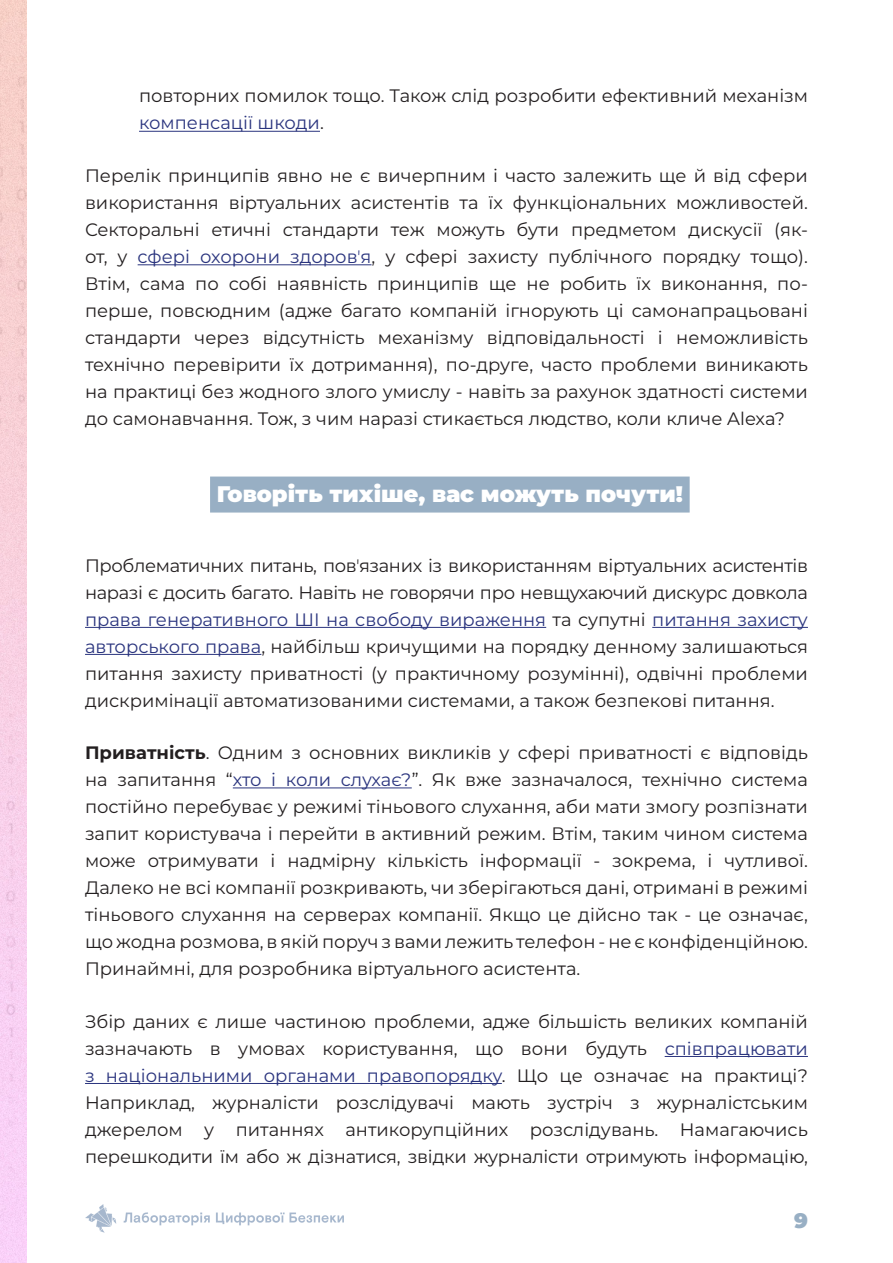
<style>
.page{position:relative;width:893px;height:1263px;background:#fff}
.page>*{position:absolute;margin:0;border:0;box-sizing:border-box;transform-origin:0 0}
.t1{font:900 22.5px "Montserrat";color:#fff}
.t2{font:900 21px "Montserrat";color:#98afc4}
.t3{font:18px/27px "Montserrat";color:#231f20;text-align:justify}
.s1{color:#2a347e}
.s2{font-weight:700}
</style>
<div class="page">
<img style="left:85px;top:1204px;width:258px;height:29px">
<img style="left:0;top:0;width:26px;height:1263px">
<hr style="left:139px;top:131px;width:181px;height:1px;background:#2a347e">
<hr style="left:138px;top:264px;width:234px;height:1px;background:#2a347e">
<div style="left:210px;top:476px;width:480px;height:36px;background:#98afc4"></div>
<hr style="left:85px;top:627px;width:461px;height:1px;background:#2a347e">
<hr style="left:652px;top:627px;width:156px;height:1px;background:#2a347e">
<hr style="left:85px;top:654px;width:176px;height:1px;background:#2a347e">
<hr style="left:233px;top:787px;width:179px;height:1px;background:#2a347e">
<hr style="left:665px;top:1056px;width:143px;height:1px;background:#2a347e">
<hr style="left:85px;top:1083px;width:417px;height:1px;background:#2a347e">
<p class="t3" style="left:139px;top:82px;width:670px">повторних помилок тощо. Також слід розробити ефективний механізм <span class="s1">компенсації шкоди</span>.</p>
<p class="t3" style="left:85px;top:161px;width:724px">Перелік принципів явно не є вичерпним і часто залежить ще й від сфери використання віртуальних асистентів та їх функціональних можливостей.<br>Секторальні етичні стандарти теж можуть бути предметом дискусії (як&shy;от, у <span class="s1">сфері охорони здоровʼя</span>, у сфері захисту публічного порядку тощо).<br>Втім, сама по собі наявність принципів ще не робить їх виконання, по&shy;перше, повсюдним (адже багато компаній ігнорують ці самонапрацьовані стандарти через відсутність механізму відповідальності і неможливість технічно перевірити їх дотримання), по-друге, часто проблеми виникають на практиці без жодного злого умислу - навіть за рахунок здатності системи до самонавчання. Тож, з чим наразі стикається людство, коли кличе Alexa?</p>
<p class="t1" style="left:217px;top:477px;width:468px">Говоріть тихіше, вас можуть почути!</p>
<p class="t3" style="left:85px;top:551px;width:724px">Проблематичних питань, повʼязаних із використанням віртуальних асистентів наразі є досить багато. Навіть не говорячи про невщухаючий дискурс довкола <span class="s1">права генеративного ШІ на свободу вираження</span> та супутні <span class="s1">питання захисту авторського права</span>, найбільш кричущими на порядку денному залишаються питання захисту приватності (у практичному розумінні), одвічні проблеми дискримінації автоматизованими системами, а також безпекові питання.</p>
<p class="t3" style="left:85px;top:739px;width:724px"><span class="s2">Приватність</span>. Одним з основних викликів у сфері приватності є відповідь на запитання “<span class="s1">хто і коли слухає?</span>”. Як вже зазначалося, технічно система постійно перебуває у режимі тіньового слухання, аби мати змогу розпізнати запит користувача і перейти в активний режим. Втім, таким чином система може отримувати і надмірну кількість інформації - зокрема, і чутливої.<br>Далеко не всі компанії розкривають, чи зберігаються дані, отримані в режимі тіньового слухання на серверах компанії. Якщо це дійсно так - це означає, що жодна розмова, в якій поруч з вами лежить телефон - не є конфіденційною.<br>Принаймні, для розробника віртуального асистента.</p>
<p class="t3" style="left:85px;top:1007px;width:724px">Збір даних є лише частиною проблеми, адже більшість великих компаній зазначають в умовах користування, що вони будуть <span class="s1">співпрацювати з національними органами правопорядку</span>. Що це означає на практиці?<br>Наприклад, журналісти розслідувачі мають зустріч з журналістським джерелом у питаннях антикорупційних розслідувань. Намагаючись перешкодити їм або ж дізнатися, звідки журналісти отримують інформацію,</p>
<p class="t2" style="left:794px;top:1205px;width:15px">9</p>
</div>
